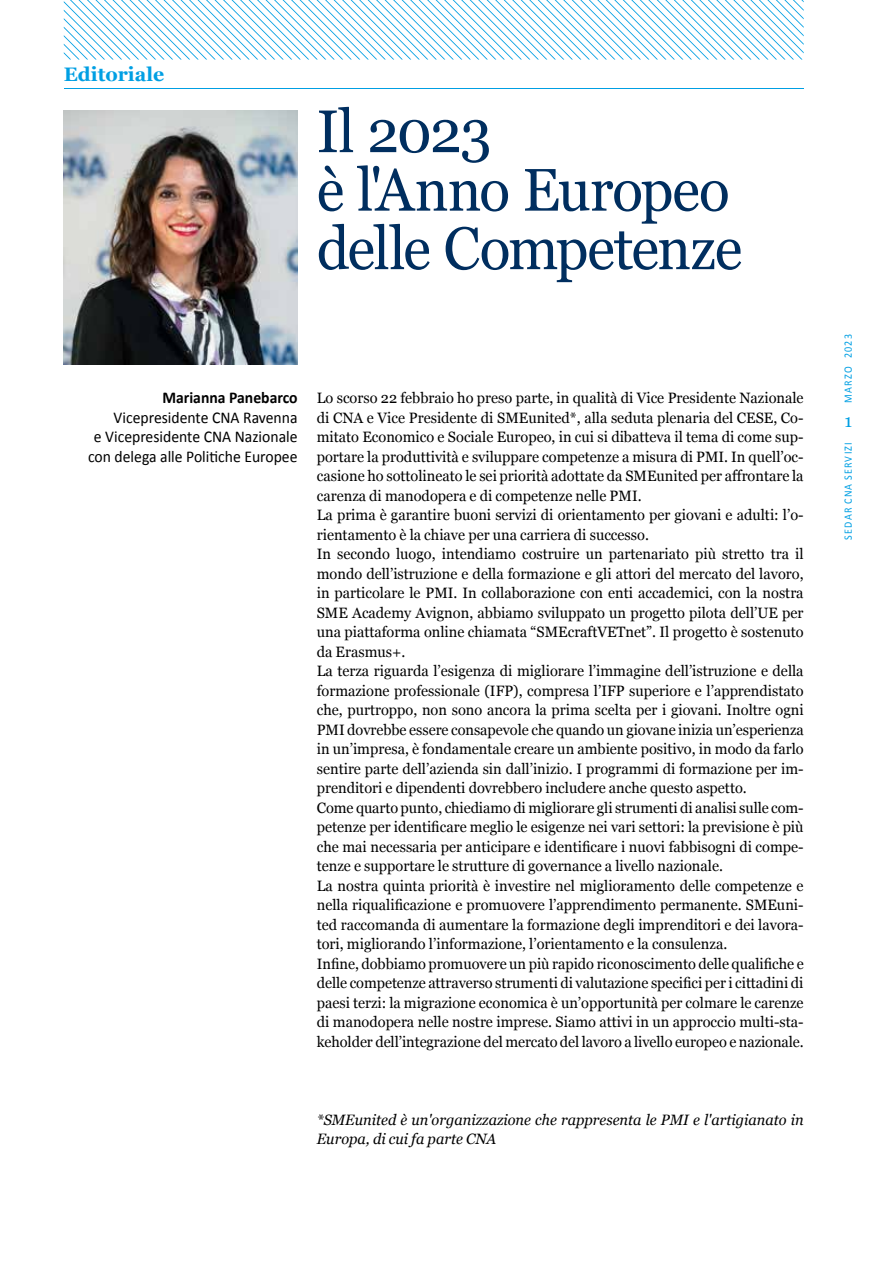
<style>
.page{position:relative;width:893px;height:1263px;background:#fff}
.page>*{position:absolute;margin:0;border:0;box-sizing:border-box;transform-origin:0 0}
.t1{font:60px/58.5px "Georgia";letter-spacing:-.02em;color:#002e5f;scale:.95 1}
.t2{font:700 19.5px "Georgia";color:#009fe3}
.t3{font:18px "Georgia";color:#009fe3}
.t4{font:16.5px/19.5px "Calibri";color:#000;text-align:right;scale:.95 1}
.t5{font:700 16.5px "Calibri";color:#000;scale:.95 1}
.t6{font:15px/19.5px "Georgia";color:#000}
.t7{font:italic 15px/19.5px "Georgia";color:#000}
.t8{font:11.25px "Calibri";letter-spacing:.125em;color:#009fe3;scale:.9 1}
</style>
<div class="page">
<svg style="left:64px;top:0;width:740px;height:60px"></svg>
<hr style="left:64px;top:88px;width:740px;height:1px;background:#009fe3">
<img style="left:64px;top:111px;width:234px;height:253px">
<h2 class="t2" style="left:64px;top:59px;width:102px">Editoriale</h2>
<h1 class="t1" style="left:317px;top:100px;width:449px">Il 2023<br>è l'Anno Europeo delle Competenze</h1>
<p class="t5" style="left:162px;top:387px;width:144px">Marianna Panebarco</p>
<p class="t4" style="left:88px;top:407px;width:222px">Vicepresidente CNA Ravenna<br>e Vicepresidente CNA Nazionale con delega alle Politiche Europee</p>
<p class="t6" style="left:317px;top:388px;width:488px">Lo scorso 22 febbraio ho preso parte, in qualità di Vice Presidente Nazionale di CNA e Vice Presidente di SMEunited*, alla seduta plenaria del CESE, Co&shy;mitato Economico e Sociale Europeo, in cui si dibatteva il tema di come sup&shy;portare la produttività e sviluppare competenze a misura di PMI. In quell’oc&shy;casione ho sottolineato le sei priorità adottate da SMEunited per affrontare la carenza di manodopera e di competenze nelle PMI.<br>La prima è garantire buoni servizi di orientamento per giovani e adulti: l’o&shy;rientamento è la chiave per una carriera di successo.<br>In secondo luogo, intendiamo costruire un partenariato più stretto tra il mondo dell’istruzione e della formazione e gli attori del mercato del lavoro, in particolare le PMI. In collaborazione con enti accademici, con la nostra SME Academy Avignon, abbiamo sviluppato un progetto pilota dell’UE per una piattaforma online chiamata “SMEcraftVETnet”. Il progetto è sostenuto da Erasmus+.<br>La terza riguarda l’esigenza di migliorare l’immagine dell’istruzione e della formazione professionale (IFP), compresa l’IFP superiore e l’apprendistato che, purtroppo, non sono ancora la prima scelta per i giovani. Inoltre ogni PMI dovrebbe essere consapevole che quando un giovane inizia un’esperienza in un’impresa, è fondamentale creare un ambiente positivo, in modo da farlo sentire parte dell’azienda sin dall’inizio. I programmi di formazione per im&shy;prenditori e dipendenti dovrebbero includere anche questo aspetto.<br>Come quarto punto, chiediamo di migliorare gli strumenti di analisi sulle com&shy;petenze per identificare meglio le esigenze nei vari settori: la previsione è più che mai necessaria per anticipare e identificare i nuovi fabbisogni di compe&shy;tenze e supportare le strutture di governance a livello nazionale.<br>La nostra quinta priorità è investire nel miglioramento delle competenze e nella riqualificazione e promuovere l’apprendimento permanente. SMEuni&shy;ted raccomanda di aumentare la formazione degli imprenditori e dei lavora&shy;tori, migliorando l’informazione, l’orientamento e la consulenza.<br>Infine, dobbiamo promuovere un più rapido riconoscimento delle qualifiche e delle competenze attraverso strumenti di valutazione specifici per i cittadini di paesi terzi: la migrazione economica è un’opportunità per colmare le carenze di manodopera nelle nostre imprese. Siamo attivi in un approccio multi-sta&shy;keholder dell’integrazione del mercato del lavoro a livello europeo e nazionale.</p>
<p class="t7" style="left:317px;top:1109px;width:488px">*SMEunited è un'organizzazione che rappresenta le PMI e l'artigianato in<br>Europa, di cui fa parte CNA</p>
<p class="t8" style="left:841px;top:403px;width:78px;rotate:-90deg">MARZO 2023</p>
<p class="t3" style="left:844px;top:408px;width:9px">1</p>
<p class="t8" style="left:841px;top:540px;width:110px;rotate:-90deg">SEDAR CNA SERVIZI</p>
</div>
